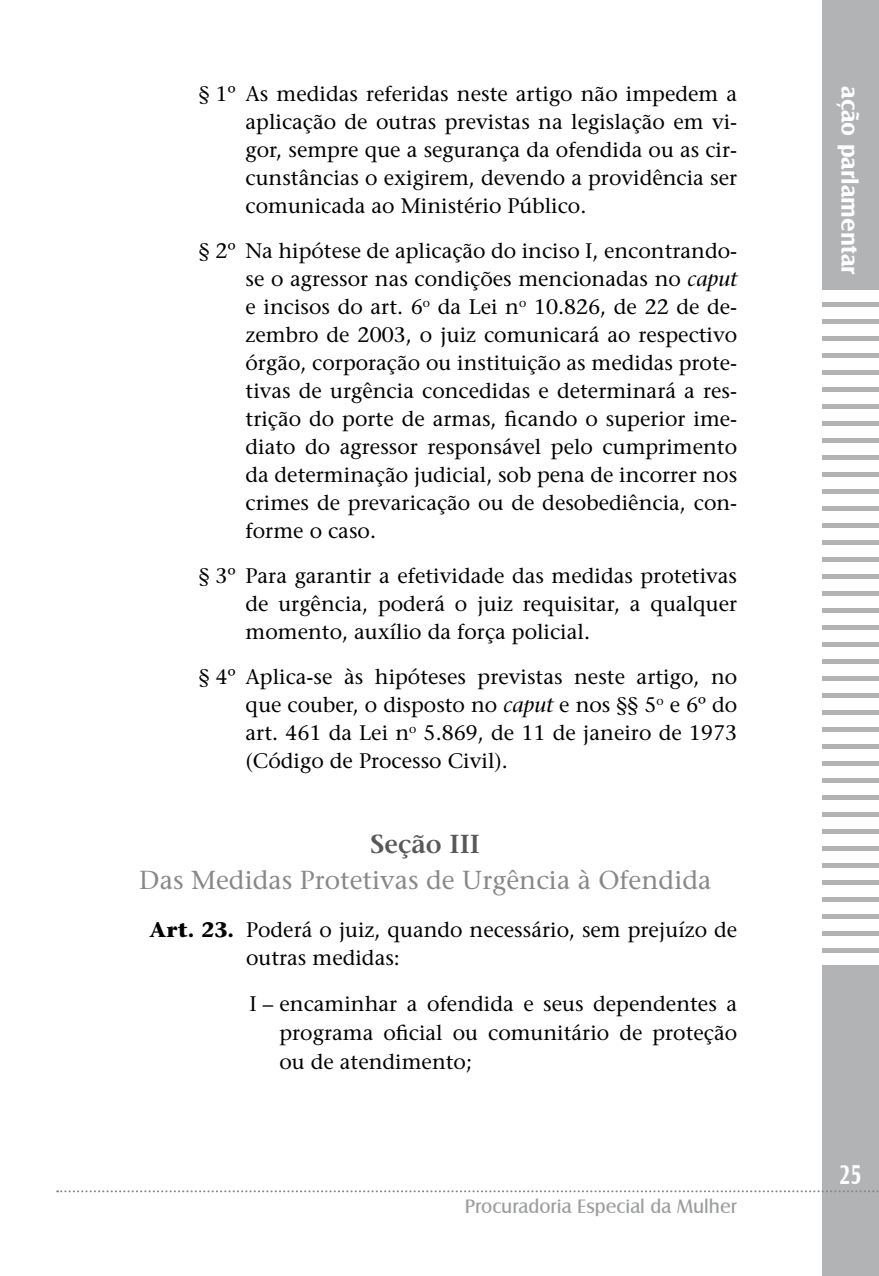
<style>
.page{position:relative;width:879px;height:1276px;background:#fff}
.page>*{position:absolute;margin:0;border:0;box-sizing:border-box;transform-origin:0 0}
.t1{font:700 28px "Castle T";color:#fff;scale:.75 1}
.t2{font:26px/36.6px "Stone Serif";color:#87888a}
.t3{font:700 24px "Castle T";color:#fff}
.t4{font:21px/28px "Stone Serif";color:#000;text-align:justify}
.t5{font:20px "Castle T";color:#9c9e9f}
.s1{font-style:italic}
.s2{font-weight:600;color:#58585a}
.s3{font-weight:700}
</style>
<div class="page">
<div style="left:822px;top:0;width:57px;height:1276px;background:#b1b3b4"></div>
<div style="left:821px;top:290px;width:58px;height:11px;background:#fff"></div>
<div style="left:821px;top:307px;width:58px;height:11px;background:#fff"></div>
<div style="left:821px;top:324px;width:58px;height:11px;background:#fff"></div>
<div style="left:821px;top:341px;width:58px;height:11px;background:#fff"></div>
<div style="left:821px;top:358px;width:58px;height:12px;background:#fff"></div>
<div style="left:821px;top:375px;width:58px;height:12px;background:#fff"></div>
<div style="left:821px;top:392px;width:58px;height:12px;background:#fff"></div>
<div style="left:821px;top:409px;width:58px;height:12px;background:#fff"></div>
<div style="left:821px;top:426px;width:58px;height:12px;background:#fff"></div>
<div style="left:821px;top:443px;width:58px;height:12px;background:#fff"></div>
<div style="left:821px;top:460px;width:58px;height:12px;background:#fff"></div>
<div style="left:821px;top:477px;width:58px;height:12px;background:#fff"></div>
<div style="left:821px;top:494px;width:58px;height:12px;background:#fff"></div>
<div style="left:821px;top:511px;width:58px;height:12px;background:#fff"></div>
<div style="left:821px;top:528px;width:58px;height:12px;background:#fff"></div>
<div style="left:821px;top:545px;width:58px;height:12px;background:#fff"></div>
<div style="left:821px;top:562px;width:58px;height:12px;background:#fff"></div>
<div style="left:821px;top:579px;width:58px;height:12px;background:#fff"></div>
<div style="left:821px;top:596px;width:58px;height:12px;background:#fff"></div>
<div style="left:821px;top:613px;width:58px;height:12px;background:#fff"></div>
<div style="left:821px;top:630px;width:58px;height:12px;background:#fff"></div>
<div style="left:821px;top:647px;width:58px;height:12px;background:#fff"></div>
<div style="left:821px;top:664px;width:58px;height:12px;background:#fff"></div>
<div style="left:821px;top:681px;width:58px;height:12px;background:#fff"></div>
<div style="left:821px;top:698px;width:58px;height:12px;background:#fff"></div>
<div style="left:821px;top:715px;width:58px;height:12px;background:#fff"></div>
<div style="left:821px;top:732px;width:58px;height:12px;background:#fff"></div>
<div style="left:821px;top:749px;width:58px;height:12px;background:#fff"></div>
<div style="left:821px;top:766px;width:58px;height:12px;background:#fff"></div>
<div style="left:821px;top:783px;width:58px;height:12px;background:#fff"></div>
<div style="left:821px;top:800px;width:58px;height:12px;background:#fff"></div>
<div style="left:821px;top:817px;width:58px;height:12px;background:#fff"></div>
<div style="left:821px;top:834px;width:58px;height:12px;background:#fff"></div>
<div style="left:821px;top:851px;width:58px;height:12px;background:#fff"></div>
<div style="left:821px;top:868px;width:58px;height:12px;background:#fff"></div>
<div style="left:821px;top:885px;width:58px;height:12px;background:#fff"></div>
<div style="left:821px;top:902px;width:58px;height:12px;background:#fff"></div>
<div style="left:821px;top:919px;width:58px;height:12px;background:#fff"></div>
<div style="left:821px;top:936px;width:58px;height:12px;background:#fff"></div>
<div style="left:821px;top:953px;width:58px;height:12px;background:#fff"></div>
<svg style="left:57px;top:1190px;width:822px;height:2px"></svg>
<p class="t4" style="left:245px;top:80px;width:493px;text-indent:-47px">§ 1º As medidas referidas neste artigo não impedem a aplicação de outras previstas na legislação em vi&shy;gor, sempre que a segurança da ofendida ou as cir&shy;cunstâncias o exigirem, devendo a providência ser comunicada ao Ministério Público.</p>
<p class="t4" style="left:245px;top:237px;width:493px;text-indent:-47px">§ 2º Na hipótese de aplicação do inciso I, encontrando&shy;se o agressor nas condições mencionadas no <span class="s1">caput </span>e incisos do art. 6<sup>o</sup> da Lei n<sup>o</sup> 10.826, de 22 de de&shy;zembro de 2003, o juiz comunicará ao respectivo órgão, corporação ou instituição as medidas prote&shy;tivas de urgência concedidas e determinará a res&shy;trição do porte de armas, ficando o superior ime&shy;diato do agressor responsável pelo cumprimento da determinação judicial, sob pena de incorrer nos crimes de prevaricação ou de desobediência, con&shy;forme o caso.</p>
<p class="t4" style="left:245px;top:561px;width:493px;text-indent:-47px">§ 3º Para garantir a efetividade das medidas protetivas de urgência, poderá o juiz requisitar, a qualquer momento, auxílio da força policial.</p>
<p class="t4" style="left:245px;top:662px;width:493px;text-indent:-47px">§ 4º Aplica-se às hipóteses previstas neste artigo, no que couber, o disposto no <span class="s1">caput</span> e nos §§ 5<sup>o</sup> e 6º do art. 461 da Lei n<sup>o</sup> 5.869, de 11 de janeiro de 1973 (Código de Processo Civil).</p>
<p class="t2" style="left:139px;top:825px;width:573px;text-indent:231px"><span class="s2">Seção III<br></span>Das Medidas Protetivas de Urgência à Ofendida</p>
<p class="t4" style="left:246px;top:916px;width:492px;text-indent:-96px"><span class="s3">Art. 23.</span> Poderá o juiz, quando necessário, sem prejuízo de outras medidas:</p>
<p class="t4" style="left:279px;top:989px;width:459px;line-height:29px;text-indent:-30px">I – encaminhar a ofendida e seus dependentes a programa oficial ou comunitário de proteção ou de atendimento;</p>
<p class="t5" style="left:465px;top:1195px;width:274px">Procuradoria Especial da Mulher</p>
<p class="t3" style="left:863px;top:86px;width:190px;rotate:90deg">ação parlamentar</p>
<p class="t1" style="left:839px;top:1158px;width:32px">25</p>
</div>
